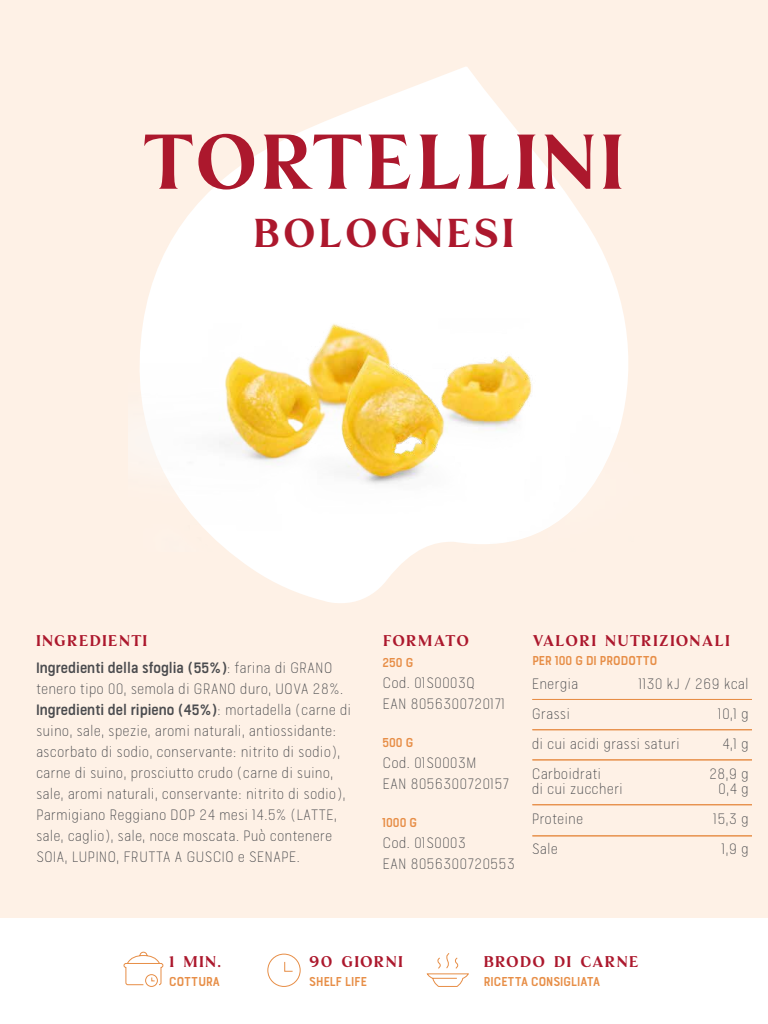
<style>
.page{position:relative;width:768px;height:1024px;background:#fff}
.page>*{position:absolute;margin:0;border:0;box-sizing:border-box;transform-origin:0 0}
.t1{font:77.4px "Palmer";letter-spacing:.04em;color:#ac182d}
.t2{font:40.2px "Palmer";letter-spacing:.08em;color:#ac182d}
.t3{font:15.6px "Palmer";letter-spacing:.075em;color:#ac182d}
.t4{font:100 condensed 14px/21px "Bourton Text";color:#4a4b4e}
.t5{font:600 condensed 12px "Bourton Text";color:#e78e47}
.s1{font-weight:600}
</style>
<div class="page">
<div style="left:0;top:0;width:768px;height:918px;background:#fef1e6"></div>
<svg style="left:144px;top:67px;width:480px;height:536px;fill:#fff"></svg>
<img style="left:140px;top:319px;width:488px;height:233px">
<svg style="left:427px;top:953px;width:42px;height:34px"></svg>
<svg style="left:267px;top:953px;width:34px;height:34px"></svg>
<svg style="left:123px;top:951px;width:41px;height:36px"></svg>
<hr style="left:532px;top:699px;width:220px;height:1px;background:#e78e47">
<hr style="left:532px;top:730px;width:220px;height:1px;background:#e78e47">
<hr style="left:532px;top:760px;width:220px;height:1px;background:#e78e47">
<hr style="left:532px;top:804px;width:220px;height:1px;background:#e78e47">
<hr style="left:532px;top:836px;width:220px;height:1px;background:#e78e47">
<h1 class="t1" style="left:143px;top:110px;width:483px">TORTELLINI</h1>
<h2 class="t2" style="left:254px;top:206px;width:262px">BOLOGNESI</h2>
<p class="t3" style="left:36px;top:630px;width:113px">INGREDIENTI</p>
<p class="t3" style="left:383px;top:630px;width:88px">FORMATO</p>
<p class="t3" style="left:532px;top:630px;width:199px">VALORI NUTRIZIONALI</p>
<p class="t5" style="left:532px;top:654px;width:127px">PER 100 G DI PRODOTTO</p>
<p class="t4" style="left:36px;top:657px;width:317px"><span class="s1">Ingredienti della sfoglia (55%)</span>: farina di GRANO tenero tipo 00, semola di GRANO duro, UOVA 28%.<br><span class="s1">Ingredienti del ripieno (45%)</span>: mortadella (carne di suino, sale, spezie, aromi naturali, antiossidante: ascorbato di sodio, conservante: nitrito di sodio), carne di suino, prosciutto crudo (carne di suino, sale, aromi naturali, conservante: nitrito di sodio), Parmigiano Reggiano DOP 24 mesi 14.5% (LATTE, sale, caglio), sale, noce moscata. Può contenere SOIA, LUPINO, FRUTTA A GUSCIO e SENAPE.</p>
<p class="t5" style="left:382px;top:655px;width:32px">250 G</p>
<p class="t4" style="left:382px;top:671px;width:124px">Cod. 01S0003Q<br>EAN 8056300720171</p>
<p class="t5" style="left:382px;top:735px;width:32px">500 G</p>
<p class="t4" style="left:382px;top:751px;width:128px">Cod. 01S0003M<br>EAN 8056300720157</p>
<p class="t5" style="left:382px;top:815px;width:36px">1000 G</p>
<p class="t4" style="left:382px;top:831px;width:134px">Cod. 01S0003<br>EAN 8056300720553</p>
<p class="t4" style="left:532px;top:673px;width:48px">Energia</p>
<p class="t4" style="left:638px;top:673px;width:112px">1130 kJ / 269 kcal</p>
<p class="t4" style="left:532px;top:703px;width:40px">Grassi</p>
<p class="t4" style="left:718px;top:703px;width:32px">10,1 g</p>
<p class="t4" style="left:532px;top:733px;width:150px">di cui acidi grassi saturi</p>
<p class="t4" style="left:722px;top:733px;width:28px">4,1 g</p>
<p class="t4" style="left:532px;top:763px;width:71px">Carboidrati</p>
<p class="t4" style="left:709px;top:763px;width:41px">28,9 g</p>
<p class="t4" style="left:532px;top:778px;width:93px">di cui zuccheri</p>
<p class="t4" style="left:718px;top:778px;width:32px">0,4 g</p>
<p class="t4" style="left:532px;top:808px;width:53px">Proteine</p>
<p class="t4" style="left:713px;top:808px;width:37px">15,3 g</p>
<p class="t4" style="left:532px;top:838px;width:28px">Sale</p>
<p class="t4" style="left:722px;top:838px;width:29px">1,9 g</p>
<p class="t3" style="left:169px;top:951px;width:53px">1 MIN.</p>
<p class="t5" style="left:169px;top:975px;width:52px">COTTURA</p>
<p class="t3" style="left:309px;top:951px;width:95px">90 GIORNI</p>
<p class="t5" style="left:309px;top:975px;width:59px">SHELF LIFE</p>
<p class="t3" style="left:484px;top:951px;width:157px">BRODO DI CARNE</p>
<p class="t5" style="left:484px;top:975px;width:118px">RICETTA CONSIGLIATA</p>
</div>
